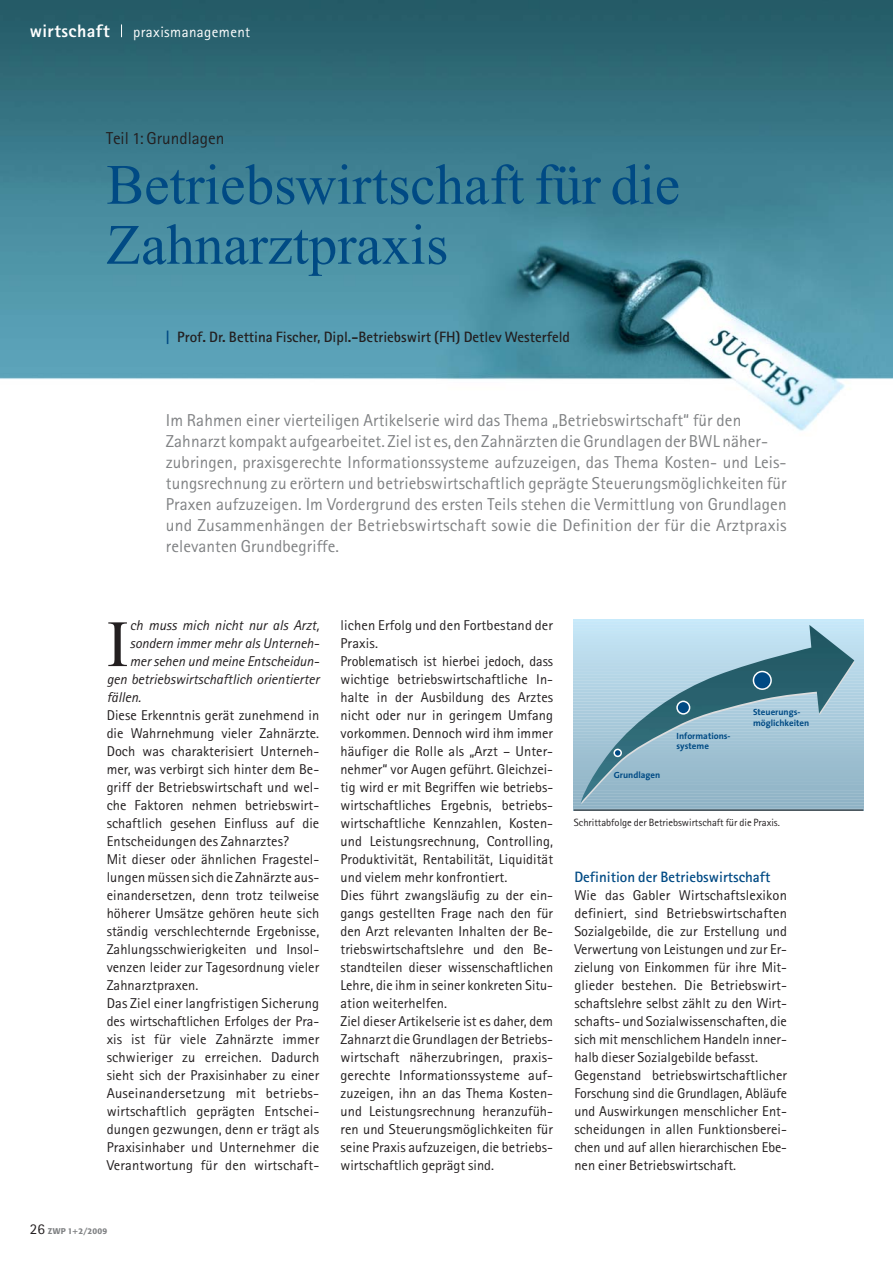
<style>
.page{position:relative;width:893px;height:1263px;background:#fff}
.page>*{position:absolute;margin:0;border:0;box-sizing:border-box;transform-origin:0 0}
.t1{font:66px "Times New Roman";color:#231f20}
.t2{font:57px/60px "Times New Roman";color:#004a84}
.t3{font:800 18px "Rotis Sans Serif";letter-spacing:.025em;color:#fff}
.t4{font:17.25px/21px "Rotis Sans Serif";letter-spacing:.005em;color:#808284}
.t5{font:17.25px "Rotis Sans Serif";color:#231f20}
.t6{font:700 15px "Rotis Sans Serif";color:#231f20}
.t7{font:700 15px "Rotis Sans Serif";color:#004a84}
.t8{font:15px "Rotis Sans Serif";letter-spacing:.025em;color:#fff}
.t9{font:14.25px/18px "Rotis Sans Serif";letter-spacing:.005em;color:#231f20}
.t10{font:italic 14.25px "Rotis Sans Serif";color:#231f20}
.t11{font:10.5px "Rotis Sans Serif";color:#231f20}
.t12{font:700 9px/10.8px "The Sans";color:#004a84}
.t13{font:500 8.25px "Formata";letter-spacing:.02em;color:#808284}
.s1{color:#004a84}
.s2{font-family:"Rotis Sans Serif";font-weight:400;font-size:15px;color:#231f20}
</style>
<div class="page">
<hr style="left:574px;top:808px;width:289px;height:2px;background:#8eb1c3">
<svg style="left:574px;top:806px;width:289px;height:3px"></svg>
<svg style="left:574px;top:803px;width:289px;height:3px"></svg>
<svg style="left:574px;top:800px;width:289px;height:3px"></svg>
<svg style="left:574px;top:797px;width:289px;height:3px"></svg>
<hr style="left:574px;top:793px;width:289px;height:4px;background:#92b5c7">
<hr style="left:574px;top:790px;width:289px;height:4px;background:#93b6c8">
<hr style="left:574px;top:787px;width:289px;height:4px;background:#94b7c9">
<hr style="left:574px;top:784px;width:289px;height:4px;background:#94b7c9">
<hr style="left:574px;top:781px;width:289px;height:4px;background:#95b8ca">
<hr style="left:574px;top:778px;width:289px;height:4px;background:#96b9cb">
<hr style="left:574px;top:775px;width:289px;height:4px;background:#97bacb">
<hr style="left:574px;top:772px;width:289px;height:4px;background:#98bbcc">
<hr style="left:574px;top:769px;width:289px;height:4px;background:#9bc">
<hr style="left:574px;top:766px;width:289px;height:4px;background:#99bcce">
<hr style="left:574px;top:763px;width:289px;height:4px;background:#9abdcf">
<hr style="left:574px;top:760px;width:289px;height:4px;background:#9bbdcf">
<hr style="left:574px;top:758px;width:289px;height:3px;background:#9cbed0">
<hr style="left:574px;top:755px;width:289px;height:3px;background:#9dbfd1">
<hr style="left:574px;top:752px;width:289px;height:3px;background:#9ec0d1">
<hr style="left:574px;top:749px;width:289px;height:3px;background:#9ec1d2">
<hr style="left:574px;top:746px;width:289px;height:3px;background:#9fc2d3">
<hr style="left:574px;top:743px;width:289px;height:4px;background:#a0c2d4">
<hr style="left:574px;top:740px;width:289px;height:4px;background:#a1c3d5">
<hr style="left:574px;top:737px;width:289px;height:4px;background:#a2c4d5">
<hr style="left:574px;top:734px;width:289px;height:4px;background:#a3c5d6">
<hr style="left:574px;top:731px;width:289px;height:4px;background:#a4c6d7">
<hr style="left:574px;top:728px;width:289px;height:4px;background:#a5c7d8">
<hr style="left:574px;top:725px;width:289px;height:4px;background:#a6c7d8">
<hr style="left:574px;top:722px;width:289px;height:4px;background:#a6c8da">
<hr style="left:574px;top:719px;width:289px;height:4px;background:#a7c9da">
<hr style="left:574px;top:716px;width:289px;height:4px;background:#a8cadb">
<svg style="left:574px;top:714px;width:289px;height:3px"></svg>
<svg style="left:574px;top:711px;width:289px;height:3px"></svg>
<svg style="left:574px;top:708px;width:289px;height:3px"></svg>
<svg style="left:574px;top:705px;width:289px;height:3px"></svg>
<svg style="left:574px;top:702px;width:289px;height:3px"></svg>
<hr style="left:574px;top:698px;width:289px;height:4px;background:#aecfe0">
<hr style="left:574px;top:695px;width:289px;height:4px;background:#afcfe0">
<hr style="left:574px;top:692px;width:289px;height:4px;background:#afd0e1">
<hr style="left:574px;top:689px;width:289px;height:4px;background:#b0d1e2">
<hr style="left:574px;top:686px;width:289px;height:4px;background:#b1d2e3">
<hr style="left:574px;top:683px;width:289px;height:4px;background:#b2d3e4">
<hr style="left:574px;top:680px;width:289px;height:4px;background:#b3d4e5">
<hr style="left:574px;top:677px;width:289px;height:4px;background:#b4d5e5">
<hr style="left:574px;top:674px;width:289px;height:4px;background:#b5d6e6">
<hr style="left:574px;top:671px;width:289px;height:4px;background:#b6d7e8">
<hr style="left:574px;top:668px;width:289px;height:4px;background:#b7d7e8">
<hr style="left:574px;top:665px;width:289px;height:4px;background:#b8d8e9">
<hr style="left:574px;top:662px;width:289px;height:4px;background:#b9d9e9">
<hr style="left:574px;top:659px;width:289px;height:4px;background:#badaeb">
<hr style="left:574px;top:656px;width:289px;height:4px;background:#bbdbec">
<hr style="left:574px;top:653px;width:289px;height:4px;background:#bcdcec">
<hr style="left:574px;top:650px;width:289px;height:4px;background:#bddded">
<hr style="left:574px;top:647px;width:289px;height:4px;background:#bddeef">
<hr style="left:574px;top:645px;width:289px;height:3px;background:#bedfef">
<hr style="left:574px;top:642px;width:289px;height:3px;background:#bfe0f1">
<hr style="left:574px;top:639px;width:289px;height:3px;background:#c0e1f2">
<hr style="left:574px;top:636px;width:289px;height:3px;background:#c1e2f2">
<hr style="left:574px;top:633px;width:289px;height:3px;background:#c2e3f4">
<hr style="left:574px;top:630px;width:289px;height:4px;background:#c3e5f5">
<hr style="left:574px;top:627px;width:289px;height:4px;background:#c4e6f7">
<hr style="left:574px;top:624px;width:289px;height:4px;background:#c5e6f8">
<hr style="left:574px;top:621px;width:289px;height:4px;background:#c6e8f9">
<hr style="left:574px;top:620px;width:289px;height:2px;background:#c7eafb">
<img style="left:0;top:0;width:893px;height:431px">
<svg style="left:121px;top:24px;width:1px;height:13px"></svg>
<img style="left:581px;top:625px;width:273px;height:178px">
<svg style="left:613px;top:749px;width:9px;height:8px"></svg>
<svg style="left:676px;top:701px;width:14px;height:14px"></svg>
<svg style="left:753px;top:671px;width:19px;height:19px"></svg>
<hr style="left:574px;top:810px;width:289px;height:1px;background:#231f20">
<p class="t3" style="left:30px;top:25px;width:81px">wirtschaft</p>
<p class="t8" style="left:133px;top:27px;width:118px">praxismanagement</p>
<p class="t5" style="left:106px;top:132px;width:120px">Teil 1: Grundlagen</p>
<h2 class="t2" style="left:106px;top:160px;width:575px">Betriebswirtschaft für die<br>Zahnarztpraxis</h2>
<p class="t6" style="left:166px;top:332px;width:406px"><span class="s1">|</span> Prof. Dr. Bettina Fischer, Dipl.-Betriebswirt (FH) Detlev Westerfeld</p>
<p class="t4" style="left:166px;top:411px;width:622px">Im Rahmen einer vierteiligen Artikelserie wird das Thema „Betriebswirtschaft“ für den Zahnarzt kompakt aufgearbeitet. Ziel ist es, den Zahnärzten die Grundlagen der BWL näher&shy;zubringen, praxisgerechte Informationssysteme aufzuzeigen, das Thema Kosten- und Leis&shy;tungsrechnung zu erörtern und betriebswirtschaftlich geprägte Steuerungsmöglichkeiten für Praxen aufzuzeigen. Im Vordergrund des ersten Teils stehen die Vermittlung von Grundlagen und Zusammenhängen der Betriebswirtschaft sowie die Definition der für die Arztpraxis relevanten Grundbegriffe.</p>
<h1 class="t1" style="left:107px;top:620px;width:23px">I</h1>
<p class="t10" style="left:130px;top:620px;width:191px">ch muss mich nicht nur als Arzt,</p>
<p class="t10" style="left:130px;top:638px;width:191px">sondern immer mehr als Unterneh-</p>
<p class="t10" style="left:130px;top:656px;width:191px">mer sehen und meine Entscheidun-</p>
<p class="t10" style="left:107px;top:674px;width:214px">gen betriebswirtschaftlich orientierter</p>
<p class="t10" style="left:107px;top:692px;width:36px">fällen.</p>
<p class="t9" style="left:107px;top:708px;width:214px">Diese Erkenntnis gerät zunehmend in die Wahrnehmung vieler Zahnärzte.<br>Doch was charakterisiert Unterneh&shy;mer, was verbirgt sich hinter dem Be&shy;griff der Betriebswirtschaft und wel&shy;che Faktoren nehmen betriebswirt&shy;schaftlich gesehen Einfluss auf die Entscheidungen des Zahnarztes?<br>Mit dieser oder ähnlichen Fragestel&shy;lungen müssen sich die Zahnärzte aus&shy;einandersetzen, denn trotz teilweise höherer Umsätze gehören heute sich ständig verschlechternde Ergebnisse, Zahlungsschwierigkeiten und Insol&shy;venzen leider zur Tagesordnung vieler Zahnarztpraxen.<br>Das Ziel einer langfristigen Sicherung des wirtschaftlichen Erfolges der Pra&shy;xis ist für viele Zahnärzte immer schwieriger zu erreichen. Dadurch sieht sich der Praxisinhaber zu einer Auseinandersetzung mit betriebs&shy;wirtschaftlich geprägten Entschei&shy;dungen gezwungen, denn er trägt als Praxisinhaber und Unternehmer die Verantwortung für den wirtschaft-</p>
<p class="t9" style="left:340px;top:618px;width:214px">lichen Erfolg und den Fortbestand der Praxis.<br>Problematisch ist hierbei jedoch, dass wichtige betriebswirtschaftliche In&shy;halte in der Ausbildung des Arztes nicht oder nur in geringem Umfang vorkommen. Dennoch wird ihm immer häufiger die Rolle als „Arzt – Unter&shy;nehmer“ vor Augen geführt. Gleichzei&shy;tig wird er mit Begriffen wie betriebs&shy;wirtschaftliches Ergebnis, betriebs&shy;wirtschaftliche Kennzahlen, Kosten&shy;und Leistungsrechnung, Controlling, Produktivität, Rentabilität, Liquidität und vielem mehr konfrontiert.<br>Dies führt zwangsläufig zu der ein&shy;gangs gestellten Frage nach den für den Arzt relevanten Inhalten der Be&shy;triebswirtschaftslehre und den Be&shy;standteilen dieser wissenschaftlichen Lehre, die ihm in seiner konkreten Situ&shy;ation weiterhelfen.<br>Ziel dieser Artikelserie ist es daher, dem Zahnarzt die Grundlagen der Betriebs&shy;wirtschaft näherzubringen, praxis&shy;gerechte Informationssysteme auf&shy;zuzeigen, ihn an das Thema Kosten&shy;und Leistungsrechnung heranzufüh&shy;ren und Steuerungsmöglichkeiten für seine Praxis aufzuzeigen, die betriebs&shy;wirtschaftlich geprägt sind.</p>
<p class="t13" style="left:30px;top:1227px;width:79px"><span class="s2">26</span> ZWP 1+2/2009</p>
<p class="t12" style="left:614px;top:770px;width:48px">Grundlagen</p>
<p class="t12" style="left:677px;top:730px;width:56px">Informations&shy;systeme</p>
<p class="t12" style="left:753px;top:707px;width:58px">Steuerungs&shy;möglichkeiten</p>
<p class="t11" style="left:574px;top:819px;width:208px">Schrittabfolge der Betriebswirtschaft für die Praxis.</p>
<p class="t7" style="left:574px;top:872px;width:198px">Definition der Betriebswirtschaft</p>
<p class="t9" style="left:574px;top:888px;width:214px">Wie das Gabler Wirtschaftslexikon definiert, sind Betriebswirtschaften Sozialgebilde, die zur Erstellung und Verwertung von Leistungen und zur Er&shy;zielung von Einkommen für ihre Mit&shy;glieder bestehen. Die Betriebswirt&shy;schaftslehre selbst zählt zu den Wirt&shy;schafts- und Sozialwissenschaften, die sich mit menschlichem Handeln inner&shy;halb dieser Sozialgebilde befasst.<br>Gegenstand betriebswirtschaftlicher Forschung sind die Grundlagen, Abläufe und Auswirkungen menschlicher Ent&shy;scheidungen in allen Funktionsberei&shy;chen und auf allen hierarchischen Ebe&shy;nen einer Betriebswirtschaft.</p>
</div>
